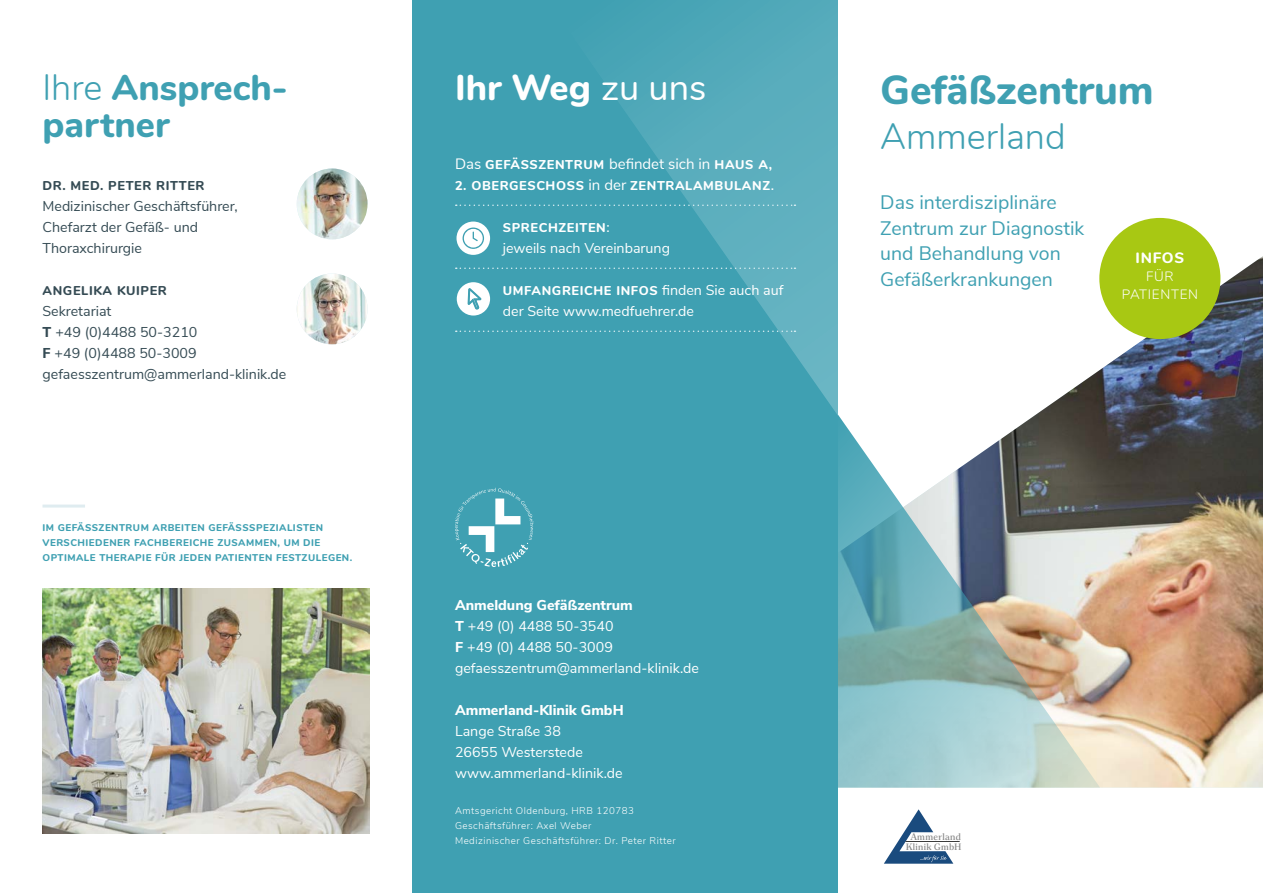
<style>
.page{position:relative;width:1263px;height:893px;background:#fff}
.page>*{position:absolute;margin:0;border:0;box-sizing:border-box;transform-origin:0 0}
.t1{font:800 40.5px "Nunito";color:#3fa0b2}
.t2{font:800 36px/37.5px "Nunito";color:#3fa0b2}
.t3{font:800 36px "Nunito";color:#fff}
.t4{font:300 36px "Nunito";color:#3fa0b2}
.t5{font:19.5px/25.5px "Nunito Sans";color:#3fa0b2}
.t6{font:800 15px "Nunito";letter-spacing:.05em;color:#fff}
.t7{font:14.25px/21px "Nunito Sans";color:#fff}
.t8{font:14.25px/21px "Nunito Sans";color:#354b54}
.t9{font:800 14.25px "Nunito Sans";color:#fff}
.t10{font:300 13.5px/18px "Nunito";letter-spacing:.05em;color:#fff;text-align:center}
.t11{font:800 12.75px "Nunito";letter-spacing:.05em;color:#fff}
.t12{font:800 12.75px "Nunito";letter-spacing:.05em;color:#354b54}
.t13{font:800 9.75px/15px "Nunito";letter-spacing:.05em;color:#3fa0b2}
.t14{font:300 9.75px/15px "Nunito Sans";letter-spacing:.05em;color:#fff}
.t15{font:500 9.15px "Clerface";letter-spacing:.04em;color:#878787}
.t16{font:500 9px "Clerface";letter-spacing:.04em;color:#878787}
.s1{font-weight:300}
.s2{font-weight:800}
.s3{font-weight:400}
.s4{font-family:"Nunito Sans";font-weight:400;font-size:15px}
.s5{font-family:"Nunito Sans";font-weight:400;font-size:14.25px}
</style>
<div class="page">
<img style="left:1045px;top:255px;width:218px;height:533px">
<img style="left:838px;top:408px;width:262px;height:380px">
<div style="left:1099px;top:218px;width:121px;height:121px;background:#a8c813;border-radius:50%"></div>
<div style="left:412px;top:0;width:426px;height:893px;background:#3fa0b2"></div>
<svg style="left:466px;top:0;width:372px;height:415px"></svg>
<svg style="left:455px;top:488px;width:79px;height:79px"></svg>
<svg style="left:456px;top:205px;width:339px;height:1px"></svg>
<svg style="left:456px;top:268px;width:339px;height:1px"></svg>
<svg style="left:456px;top:331px;width:339px;height:1px"></svg>
<div style="left:456px;top:222px;width:34px;height:33px;background:#fff;border-radius:50%"></div>
<svg style="left:462px;top:228px;width:22px;height:21px"></svg>
<svg style="left:884px;top:809px;width:76px;height:55px"></svg>
<hr style="left:43px;top:505px;width:42px;height:3px;background:#dfecf0">
<img style="left:43px;top:589px;width:327px;height:245px">
<div style="left:457px;top:282px;width:33px;height:34px;background:#fff;border-radius:50%"></div>
<svg style="left:468px;top:282px;width:13px;height:28px"></svg>
<img style="left:297px;top:169px;width:70px;height:70px;border-radius:35px">
<img style="left:297px;top:274px;width:70px;height:70px;border-radius:35px">
<h2 class="t2" style="left:43px;top:67px;width:247px"><span class="s1">Ihre</span> Ansprech&shy;partner</h2>
<p class="t12" style="left:43px;top:176px;width:163px">DR. MED. PETER RITTER</p>
<p class="t8" style="left:43px;top:194px;width:197px">Medizinischer Geschäftsführer,<br>Chefarzt der Gefäß- und<br>Thoraxchirurgie</p>
<p class="t12" style="left:43px;top:281px;width:126px">ANGELIKA KUIPER</p>
<p class="t8" style="left:43px;top:299px;width:245px">Sekretariat<br><span class="s2">T</span> +49 (0)4488 50-3210<br><span class="s2">F</span> +49 (0)4488 50-3009 gefaesszentrum@ammerland-klinik.de</p>
<p class="t13" style="left:43px;top:519px;width:311px">IM GEFÄSSZENTRUM ARBEITEN GEFÄSSSPEZIALISTEN<br>VERSCHIEDENER FACHBEREICHE ZUSAMMEN, UM DIE<br>OPTIMALE THERAPIE FÜR JEDEN PATIENTEN FESTZULEGEN.</p>
<h2 class="t3" style="left:455px;top:61px;width:253px">Ihr Weg <span class="s3">zu uns</span></h2>
<p class="t11" style="left:455px;top:155px;width:319px"><span class="s4">Das</span> GEFÄSSZENTRUM <span class="s4">befindet sich in</span> HAUS A,</p>
<p class="t11" style="left:455px;top:176px;width:321px">2. OBERGESCHOSS <span class="s4">in der</span> ZENTRALAMBULANZ<span class="s4">.</span></p>
<p class="t11" style="left:503px;top:218px;width:108px">SPRECHZEITEN<span class="s5">:</span></p>
<p class="t7" style="left:503px;top:236px;width:169px">jeweils nach Vereinbarung</p>
<p class="t11" style="left:503px;top:281px;width:282px">UMFANGREICHE INFOS <span class="s5">finden Sie auch auf</span></p>
<p class="t7" style="left:503px;top:299px;width:193px">der Seite www.medfuehrer.de</p>
<h1 class="t1" style="left:880px;top:60px;width:275px">Gefäßzentrum</h1>
<h2 class="t4" style="left:880px;top:111px;width:187px">Ammerland</h2>
<h3 class="t5" style="left:880px;top:189px;width:206px">Das interdisziplinäre<br>Zentrum zur Diagnostik und Behandlung von<br>Gefäßerkrankungen</h3>
<p class="t6" style="left:1135px;top:247px;width:50px">INFOS</p>
<p class="t10" style="left:1122px;top:266px;width:78px">FÜR<br>PATIENTEN</p>
<p class="t7" style="left:455px;top:593px;width:245px"><span class="s2">Anmeldung Gefäßzentrum<br>T</span> +49 (0) 4488 50-3540<br><span class="s2">F</span> +49 (0) 4488 50-3009 gefaesszentrum@ammerland-klinik.de</p>
<p class="t9" style="left:455px;top:699px;width:170px">Ammerland-Klinik GmbH</p>
<p class="t7" style="left:455px;top:719px;width:169px">Lange Straße 38<br>26655 Westerstede www.ammerland-klinik.de</p>
<p class="t14" style="left:455px;top:802px;width:222px">Amtsgericht Oldenburg, HRB 120783<br>Geschäftsführer: Axel Weber<br>Medizinischer Geschäftsführer: Dr. Peter Ritter</p>
<p class="t15" style="left:911px;top:832px;width:52px">Ammerland</p>
<p class="t16" style="left:906px;top:842px;width:57px">Klinik GmbH</p>
</div>
